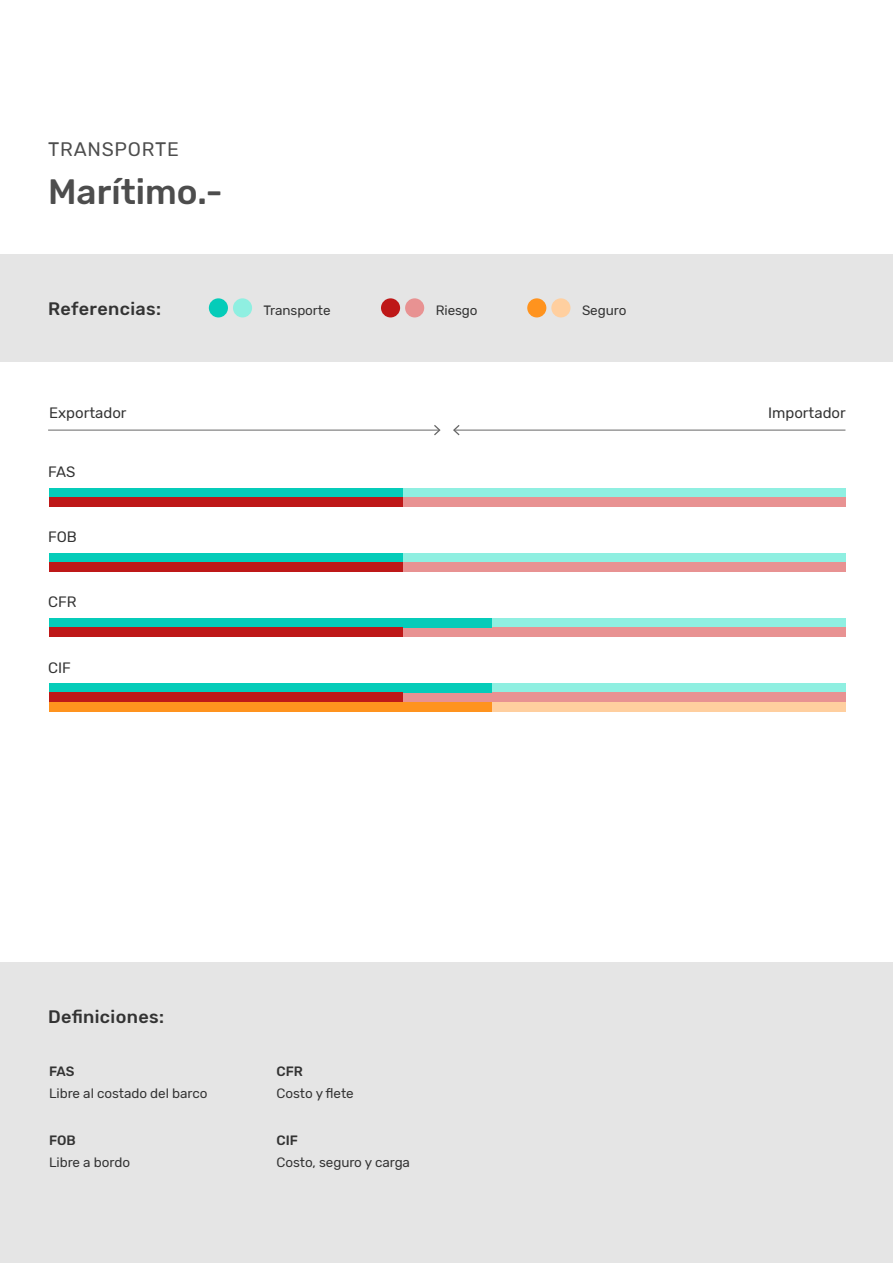
<style>
.page{position:relative;width:893px;height:1263px;background:#fff}
.page>*{position:absolute;margin:0;border:0;box-sizing:border-box;transform-origin:0 0}
.t1{font:500 35.1px "Rubik";color:#4d4d4d}
.t2{font:19.5px "Rubik";letter-spacing:.04em;color:#4d4d4d}
.t3{font:500 18px "Rubik";letter-spacing:.02em;color:#333}
.t4{font:15px "Rubik";color:#333}
.t5{font:13.5px "Rubik";letter-spacing:-.005em;color:#333}
.t6{font:500 13.5px "Rubik";letter-spacing:-.005em;color:#333}
</style>
<div class="page">
<div style="left:0;top:254px;width:893px;height:108px;background:#e5e5e5"></div>
<div style="left:0;top:962px;width:893px;height:301px;background:#e5e5e5"></div>
<div style="left:402px;top:488px;width:443px;height:9px;background:#8fefe1"></div>
<div style="left:402px;top:497px;width:443px;height:9px;background:#e89292"></div>
<div style="left:402px;top:553px;width:443px;height:9px;background:#8fefe1"></div>
<div style="left:402px;top:562px;width:443px;height:10px;background:#e89292"></div>
<div style="left:491px;top:618px;width:354px;height:10px;background:#8fefe1"></div>
<div style="left:402px;top:628px;width:443px;height:9px;background:#e89292"></div>
<div style="left:491px;top:683px;width:354px;height:10px;background:#8fefe1"></div>
<div style="left:402px;top:693px;width:443px;height:9px;background:#e89292"></div>
<div style="left:491px;top:702px;width:354px;height:9px;background:#ffcf9f"></div>
<div style="left:49px;top:488px;width:353px;height:9px;background:#05ccb9"></div>
<div style="left:49px;top:497px;width:353px;height:9px;background:#be1818"></div>
<div style="left:49px;top:553px;width:353px;height:9px;background:#05ccb9"></div>
<div style="left:49px;top:683px;width:442px;height:10px;background:#05ccb9"></div>
<div style="left:49px;top:693px;width:353px;height:9px;background:#be1818"></div>
<div style="left:49px;top:702px;width:442px;height:9px;background:#ff931e"></div>
<div style="left:49px;top:562px;width:353px;height:10px;background:#be1818"></div>
<div style="left:49px;top:618px;width:442px;height:10px;background:#05ccb9"></div>
<div style="left:49px;top:628px;width:353px;height:9px;background:#be1818"></div>
<hr style="left:454px;top:430px;width:391px;height:1px;background:#666">
<svg style="left:453px;top:425px;width:7px;height:10px"></svg>
<hr style="left:48px;top:430px;width:391px;height:1px;background:#666">
<svg style="left:434px;top:425px;width:7px;height:10px"></svg>
<div style="left:209px;top:298px;width:19px;height:19px;background:#05ccb9;border-radius:50%"></div>
<div style="left:233px;top:298px;width:19px;height:19px;background:#8fefe1;border-radius:50%"></div>
<div style="left:381px;top:298px;width:19px;height:19px;background:#be1818;border-radius:50%"></div>
<div style="left:405px;top:298px;width:19px;height:19px;background:#e89292;border-radius:50%"></div>
<div style="left:527px;top:298px;width:19px;height:19px;background:#ff931e;border-radius:50%"></div>
<div style="left:551px;top:298px;width:19px;height:19px;background:#ffcf9f;border-radius:50%"></div>
<h2 class="t2" style="left:48px;top:138px;width:132px">TRANSPORTE</h2>
<h1 class="t1" style="left:48px;top:171px;width:176px">Marítimo.-</h1>
<h3 class="t3" style="left:48px;top:298px;width:115px">Referencias:</h3>
<p class="t5" style="left:264px;top:302px;width:69px">Transporte</p>
<p class="t5" style="left:436px;top:302px;width:43px">Riesgo</p>
<p class="t5" style="left:582px;top:302px;width:46px">Seguro</p>
<p class="t4" style="left:49px;top:405px;width:79px">Exportador</p>
<p class="t4" style="left:768px;top:405px;width:79px">Importador</p>
<p class="t4" style="left:48px;top:463px;width:29px">FAS</p>
<p class="t4" style="left:48px;top:528px;width:30px">FOB</p>
<p class="t4" style="left:48px;top:593px;width:30px">CFR</p>
<p class="t4" style="left:48px;top:659px;width:24px">CIF</p>
<h3 class="t3" style="left:48px;top:1006px;width:117px">Definiciones:</h3>
<p class="t6" style="left:49px;top:1064px;width:27px">FAS</p>
<p class="t5" style="left:49px;top:1086px;width:160px">Libre al costado del barco</p>
<p class="t6" style="left:49px;top:1133px;width:28px">FOB</p>
<p class="t5" style="left:49px;top:1155px;width:82px">Libre a bordo</p>
<p class="t6" style="left:277px;top:1064px;width:28px">CFR</p>
<p class="t5" style="left:277px;top:1086px;width:79px">Costo y flete</p>
<p class="t6" style="left:277px;top:1133px;width:23px">CIF</p>
<p class="t5" style="left:277px;top:1155px;width:135px">Costo, seguro y carga</p>
</div>
